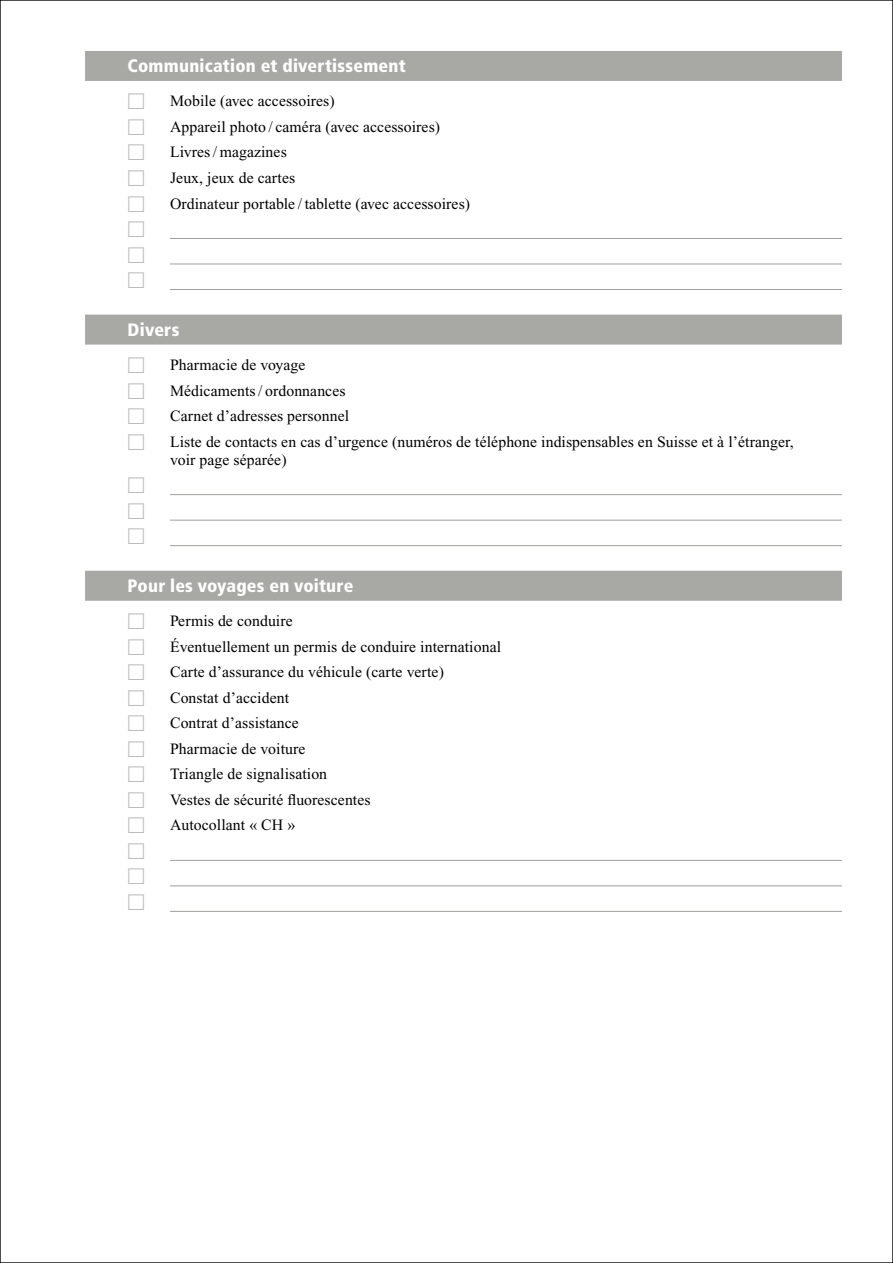
<style>
.page{position:relative;width:893px;height:1263px;background:#fff}
.page>*{position:absolute;margin:0;border:0;box-sizing:border-box;transform-origin:0 0}
.t1{font:21px/25.5px "European Pi Std 3";color:#bcbcba;text-align:justify}
.t2{font:900 condensed 18px "Frutiger LT Std";letter-spacing:.01em;color:#fff}
.t3{font:15.75px/18px "Times New Roman";letter-spacing:.005em;color:#000}
.s1{color:#bcbcba}
</style>
<div class="page">
<div style="left:85px;top:51px;width:757px;height:30px;background:#a8a8a5"></div>
<hr style="left:170px;top:238px;width:672px;height:1px;background:#9e9e9b">
<hr style="left:170px;top:264px;width:672px;height:1px;background:#9e9e9b">
<hr style="left:170px;top:289px;width:672px;height:1px;background:#9e9e9b">
<div style="left:85px;top:315px;width:757px;height:30px;background:#a8a8a5"></div>
<hr style="left:170px;top:494px;width:672px;height:1px;background:#9e9e9b">
<hr style="left:170px;top:520px;width:672px;height:1px;background:#9e9e9b">
<hr style="left:170px;top:545px;width:672px;height:1px;background:#9e9e9b">
<div style="left:85px;top:571px;width:757px;height:30px;background:#a8a8a5"></div>
<hr style="left:170px;top:860px;width:672px;height:1px;background:#9e9e9b">
<hr style="left:170px;top:885px;width:672px;height:1px;background:#9e9e9b">
<hr style="left:170px;top:911px;width:672px;height:1px;background:#9e9e9b">
<p class="t2" style="left:128px;top:55px;width:280px">Communication et divertissement</p>
<p class="t3" style="left:128px;top:92px;width:209px"><span class="s1">□</span> Mobile (avec accessoires)</p>
<p class="t3" style="left:128px;top:118px;width:314px"><span class="s1">□</span> Appareil photo / caméra (avec accessoires)</p>
<p class="t3" style="left:128px;top:143px;width:161px"><span class="s1">□</span> Livres / magazines</p>
<p class="t3" style="left:128px;top:169px;width:169px"><span class="s1">□</span> Jeux, jeux de cartes</p>
<p class="t3" style="left:128px;top:194px;width:344px"><span class="s1">□</span> Ordinateur portable / tablette (avec accessoires)</p>
<h1 class="t1" style="left:128px;top:217px;width:19px">□ □ □</h1>
<p class="t2" style="left:128px;top:319px;width:53px">Divers</p>
<p class="t3" style="left:128px;top:356px;width:179px"><span class="s1">□</span> Pharmacie de voyage</p>
<p class="t3" style="left:128px;top:381px;width:219px"><span class="s1">□</span> Médicaments / ordonnances</p>
<p class="t3" style="left:128px;top:407px;width:223px"><span class="s1">□</span> Carnet d’adresses personnel</p>
<p class="t3" style="left:170px;top:432px;width:625px;text-indent:-43px"><span class="s1">□</span> Liste de contacts en cas d’urgence (numéros de téléphone indispensables en Suisse et à l’étranger, voir page séparée)</p>
<h1 class="t1" style="left:128px;top:473px;width:19px">□ □ □</h1>
<p class="t2" style="left:128px;top:575px;width:227px">Pour les voyages en voiture</p>
<p class="t3" style="left:128px;top:612px;width:167px"><span class="s1">□</span> Permis de conduire</p>
<p class="t3" style="left:128px;top:637px;width:375px"><span class="s1">□</span> Éventuellement un permis de conduire international</p>
<p class="t3" style="left:128px;top:663px;width:318px"><span class="s1">□</span> Carte d’assurance du véhicule (carte verte)</p>
<p class="t3" style="left:128px;top:689px;width:163px"><span class="s1">□</span> Constat d’accident</p>
<p class="t3" style="left:128px;top:714px;width:173px"><span class="s1">□</span> Contrat d’assistance</p>
<p class="t3" style="left:128px;top:740px;width:179px"><span class="s1">□</span> Pharmacie de voiture</p>
<p class="t3" style="left:128px;top:765px;width:201px"><span class="s1">□</span> Triangle de signalisation</p>
<p class="t3" style="left:128px;top:791px;width:245px"><span class="s1">□</span> Vestes de sécurité fluorescentes</p>
<p class="t3" style="left:128px;top:816px;width:169px"><span class="s1">□</span> Autocollant « CH »</p>
<h1 class="t1" style="left:128px;top:839px;width:19px">□ □ □</h1>
</div>
